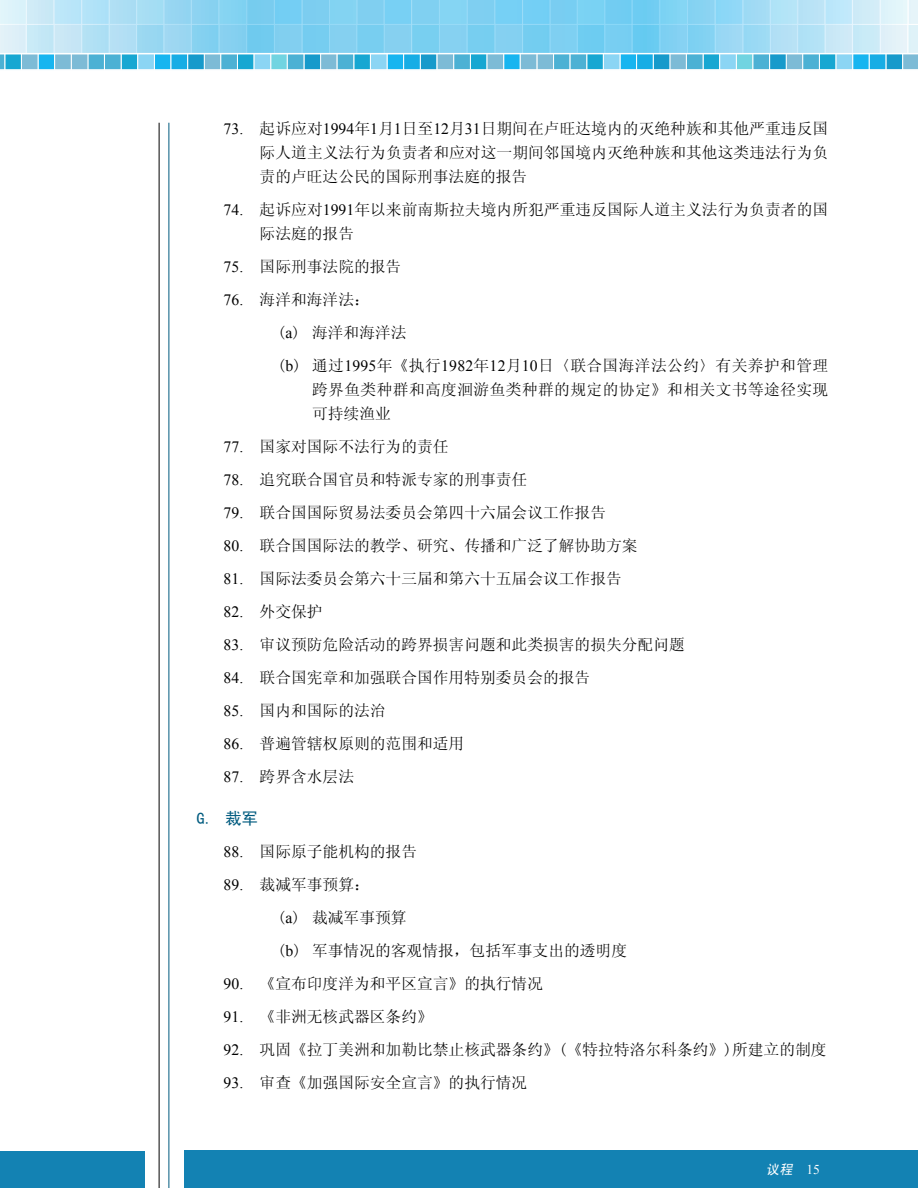
<style>
.page{position:relative;width:918px;height:1188px;background:#fff}
.page>*{position:absolute;margin:0;border:0;box-sizing:border-box;transform-origin:0 0}
.t1{font:16.5px "Sim Hei";color:#005b7f}
.t2{font:15.75px/24px "Sim Sun";color:#000}
.t3{font:15.75px/33px "Sim Sun";letter-spacing:.025em;color:#000}
.t4{font:italic 13.5px "Sim Hei";color:#fff}
.s1{font-family:"Times New Roman"}
.s2{font-family:"Times New Roman";font-style:normal}
</style>
<div class="page">
<div style="left:0;top:1151px;width:145px;height:37px;background:#1382b3"></div>
<div style="left:185px;top:1150px;width:733px;height:38px;background:#1382b3"></div>
<hr style="left:169px;top:123px;width:1px;height:1065px;background:#005b7f">
<hr style="left:159px;top:123px;width:1px;height:1065px;background:#000">
<svg style="left:0;top:0;width:918px;height:69px;background:#92d6f1"></svg>
<div style="left:221px;top:54px;width:17px;height:16px;background:#4cb1d4;border:1px solid #fff"></div>
<div style="left:104px;top:54px;width:17px;height:16px;background:#4cb1d4;border:1px solid #fff"></div>
<div style="left:337px;top:54px;width:17px;height:16px;background:#4cb1d4;border:1px solid #fff"></div>
<div style="left:55px;top:54px;width:16px;height:16px;background:#7dbbd6"></div>
<div style="left:287px;top:54px;width:17px;height:16px;background:#4cb1d4;border:1px solid #fff"></div>
<div style="left:171px;top:54px;width:17px;height:16px;background:#17ade5;border:1px solid #fff"></div>
<div style="left:404px;top:54px;width:16px;height:16px;background:#17ade5"></div>
<div style="left:21px;top:54px;width:17px;height:16px;background:#7dbbd6;border:1px solid #fff"></div>
<div style="left:254px;top:54px;width:17px;height:16px;background:#8bd5f4;border:1px solid #fff"></div>
<div style="left:138px;top:54px;width:16px;height:16px;background:#8bd5f4"></div>
<div style="left:370px;top:54px;width:17px;height:16px;background:#8bd5f4;border:1px solid #fff"></div>
<div style="left:437px;top:53px;width:17px;height:17px;background:#7dbbd6;border:1px solid #fff"></div>
<div style="left:670px;top:53px;width:16px;height:17px;background:#7dbbd6;border:1px solid #fff"></div>
<svg style="left:553px;top:53px;width:17px;height:17px"></svg>
<div style="left:786px;top:53px;width:17px;height:17px;background:#7dbbd6;border:1px solid #fff"></div>
<svg style="left:504px;top:53px;width:16px;height:17px"></svg>
<div style="left:736px;top:53px;width:17px;height:17px;background:#71d4e1;border:1px solid #fff"></div>
<div style="left:620px;top:53px;width:17px;height:17px;background:#17b5f0;border:1px solid #fff"></div>
<svg style="left:853px;top:53px;width:16px;height:17px"></svg>
<div style="left:470px;top:53px;width:17px;height:17px;background:#17a7d2;border:1px solid #fff"></div>
<div style="left:703px;top:53px;width:17px;height:17px;background:#17a7d2;border:1px solid #fff"></div>
<svg style="left:587px;top:53px;width:16px;height:17px"></svg>
<div style="left:819px;top:53px;width:17px;height:17px;background:#17a7d2;border:1px solid #fff"></div>
<div style="left:537px;top:53px;width:17px;height:17px;background:#7dbbd6;border:1px solid #fff"></div>
<svg style="left:770px;top:53px;width:16px;height:17px"></svg>
<div style="left:653px;top:53px;width:17px;height:17px;background:#179acb;border:1px solid #fff"></div>
<div style="left:886px;top:53px;width:17px;height:17px;background:#179acb;border:1px solid #fff"></div>
<svg style="left:454px;top:53px;width:16px;height:17px"></svg>
<div style="left:686px;top:53px;width:17px;height:17px;background:#4cb1d4;border:1px solid #fff"></div>
<div style="left:570px;top:53px;width:17px;height:17px;background:#4cb1d4;border:1px solid #fff"></div>
<svg style="left:803px;top:53px;width:16px;height:17px"></svg>
<div style="left:520px;top:53px;width:17px;height:17px;background:#7dbbd6;border:1px solid #fff"></div>
<div style="left:753px;top:53px;width:17px;height:17px;background:#4cb1d4;border:1px solid #fff"></div>
<svg style="left:637px;top:53px;width:16px;height:17px"></svg>
<div style="left:869px;top:53px;width:17px;height:17px;background:#17ade5;border:1px solid #fff"></div>
<div style="left:487px;top:53px;width:17px;height:17px;background:#7dbbd6;border:1px solid #fff"></div>
<svg style="left:720px;top:53px;width:16px;height:17px"></svg>
<div style="left:603px;top:53px;width:17px;height:17px;background:#8bd5f4;border:1px solid #fff"></div>
<div style="left:836px;top:53px;width:17px;height:17px;background:#8bd5f4;border:1px solid #fff"></div>
<hr style="left:0;top:53px;width:918px;height:1px;background:#fff">
<hr style="left:0;top:69px;width:918px;height:2px;background:#fff">
<p class="t2" style="left:260px;top:116px;width:570px;text-align:justify;text-indent:-36px"><span class="s1">73.</span> 起诉应对<span class="s1">1994</span>年<span class="s1">1</span>月<span class="s1">1</span>日至<span class="s1">12</span>月<span class="s1">31</span>日期间在卢旺达境内的灭绝种族和其他严重违反国际人道主义法行为负责者和应对这一期间邻国境内灭绝种族和其他这类违法行为负责的卢旺达公民的国际刑事法庭的报告</p>
<p class="t2" style="left:260px;top:197px;width:570px;text-indent:-36px"><span class="s1">74.</span> 起诉应对<span class="s1">1991</span>年以来前南斯拉夫境内所犯严重违反国际人道主义法行为负责者的国际法庭的报告</p>
<p class="t2" style="left:224px;top:254px;width:179px"><span class="s1">75.</span> 国际刑事法院的报告</p>
<p class="t3" style="left:278px;top:283px;width:552px;text-indent:-54px"><span class="s1">76.</span> 海洋和海洋法：<br>(<span class="s1">a</span>) 海洋和海洋法<br>(<span class="s1">b</span>) 通过<span class="s1">1995</span>年《执行<span class="s1">1982</span>年<span class="s1">12</span>月<span class="s1">10</span>日〈联合国海洋法公约〉有关养护和管理</p>
<p class="t3" style="left:312px;top:377px;width:518px;line-height:24px">跨界鱼类种群和高度洄游鱼类种群的规定的协定》和相关文书等途径实现可持续渔业</p>
<p class="t2" style="left:224px;top:434px;width:227px"><span class="s1">77.</span> 国家对国际不法行为的责任</p>
<p class="t2" style="left:224px;top:467px;width:305px"><span class="s1">78.</span> 追究联合国官员和特派专家的刑事责任</p>
<p class="t2" style="left:224px;top:500px;width:384px"><span class="s1">79.</span> 联合国国际贸易法委员会第四十六届会议工作报告</p>
<p class="t2" style="left:224px;top:533px;width:416px"><span class="s1">80.</span> 联合国国际法的教学、研究、传播和广泛了解协助方案</p>
<p class="t2" style="left:224px;top:566px;width:400px"><span class="s1">81.</span> 国际法委员会第六十三届和第六十五届会议工作报告</p>
<p class="t2" style="left:224px;top:599px;width:101px"><span class="s1">82.</span> 外交保护</p>
<p class="t2" style="left:224px;top:632px;width:463px"><span class="s1">83.</span> 审议预防危险活动的跨界损害问题和此类损害的损失分配问题</p>
<p class="t2" style="left:224px;top:665px;width:368px"><span class="s1">84.</span> 联合国宪章和加强联合国作用特别委员会的报告</p>
<p class="t2" style="left:224px;top:698px;width:164px"><span class="s1">85.</span> 国内和国际的法治</p>
<p class="t2" style="left:224px;top:731px;width:242px"><span class="s1">86.</span> 普遍管辖权原则的范围和适用</p>
<p class="t2" style="left:224px;top:764px;width:132px"><span class="s1">87.</span> 跨界含水层法</p>
<p class="t1" style="left:197px;top:810px;width:63px">G. 裁军</p>
<p class="t2" style="left:224px;top:839px;width:195px"><span class="s1">88.</span> 国际原子能机构的报告</p>
<p class="t2" style="left:278px;top:868px;width:351px;line-height:33px;text-indent:-54px"><span class="s1">89.</span> 裁减军事预算：<br>(<span class="s1">a</span>) 裁减军事预算<br>(<span class="s1">b</span>) 军事情况的客观情报，包括军事支出的透明度</p>
<p class="t2" style="left:224px;top:971px;width:321px"><span class="s1">90.</span> 《宣布印度洋为和平区宣言》的执行情况</p>
<p class="t2" style="left:224px;top:1004px;width:211px"><span class="s1">91.</span> 《非洲无核武器区条约》</p>
<p class="t2" style="left:224px;top:1037px;width:605px"><span class="s1">92.</span> 巩固《拉丁美洲和加勒比禁止核武器条约》(《特拉特洛尔科条约》)所建立的制度</p>
<p class="t2" style="left:224px;top:1070px;width:305px"><span class="s1">93.</span> 审查《加强国际安全宣言》的执行情况</p>
<p class="t4" style="left:766px;top:1163px;width:55px">议程 <span class="s2">15</span></p>
</div>
